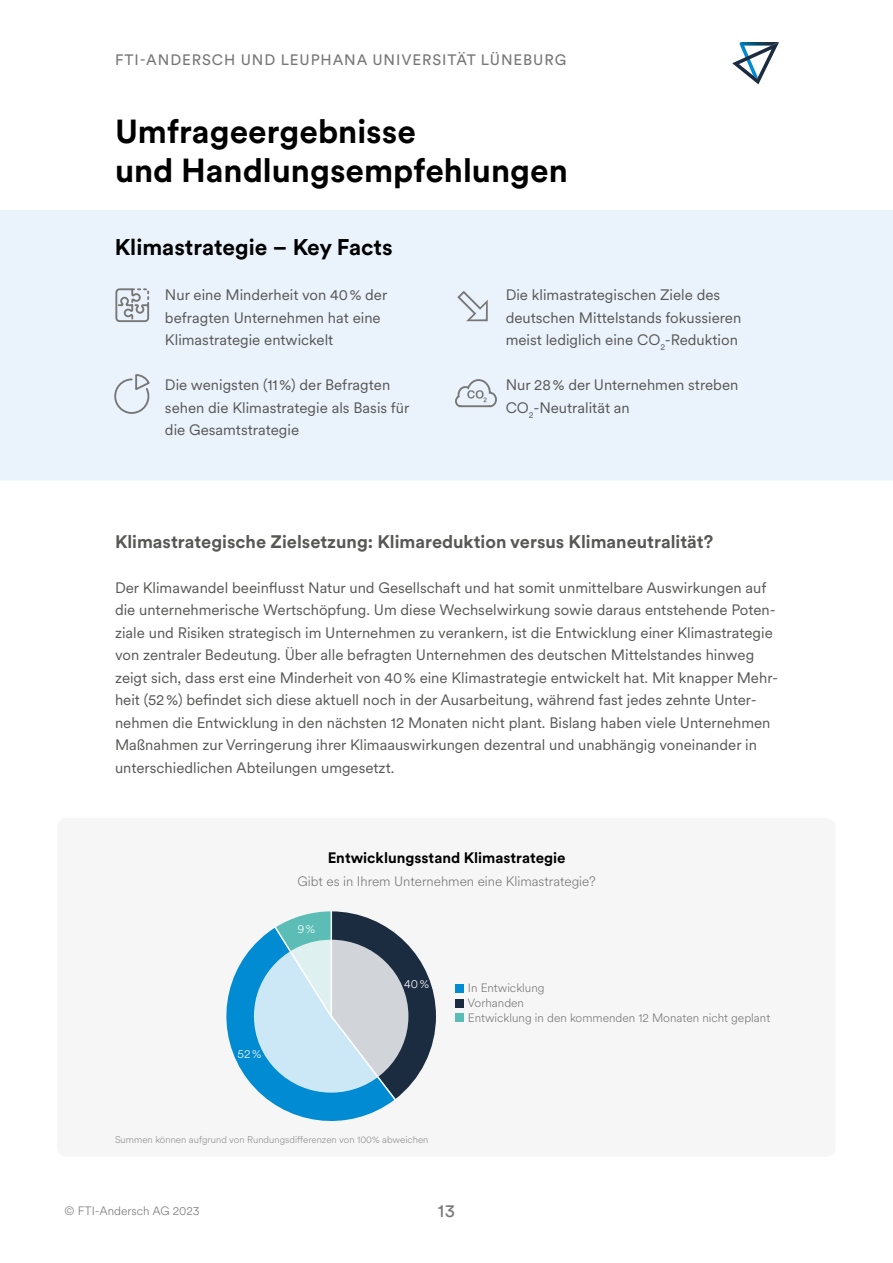
<style>
.page{position:relative;width:893px;height:1263px;background:#fff}
.page>*{position:absolute;margin:0;border:0;box-sizing:border-box;transform-origin:0 0}
.t1{font:700 33px/39.6px "Circular XX";color:#000}
.t2{font:700 22.5px "Circular XX";color:#000}
.t3{font:700 18px "Circular XX";color:#575756}
.t4{font:18px "Circular XX";color:#777}
.t5{font:15px/22.5px "Circular XX";color:#575756}
.t6{font:15px "Circular XX";letter-spacing:.06em;color:#777}
.t7{font:700 15px "Circular XX";color:#000}
.t8{font:300 13.5px "Circular XX";color:#777}
.t9{font:300 12px/15px "Circular XX";color:#777}
.t10{font:300 12px "Circular XX";color:#fff}
.t11{font:300 9.75px "Circular XX";color:#8f8e8e}
</style>
<div class="page">
<svg style="left:732px;top:42px;width:47px;height:42px"></svg>
<div style="left:57px;top:818px;width:779px;height:339px;background:#f6f6f6;border-radius:9px"></div>
<svg style="left:226px;top:911px;width:210px;height:210px"></svg>
<svg style="left:254px;top:940px;width:154px;height:152px;background:#d0e0ea"></svg>
<div style="left:0;top:210px;width:893px;height:270px;background:#eaf3fc"></div>
<div style="left:455px;top:984px;width:9px;height:9px;background:#008bd2"></div>
<div style="left:455px;top:999px;width:9px;height:8px;background:#1c2c40"></div>
<div style="left:455px;top:1013px;width:9px;height:9px;background:#5bbdb5"></div>
<svg style="left:457px;top:291px;width:31px;height:30px"></svg>
<svg style="left:454px;top:378px;width:44px;height:40px;background:#d7dfe6"></svg>
<svg style="left:114px;top:224px;width:37px;height:191px;background:#dfe7ef"></svg>
<p class="t6" style="left:115px;top:49px;width:453px">FTI-ANDERSCH UND LEUPHANA UNIVERSITÄT LÜNEBURG</p>
<h1 class="t1" style="left:115px;top:110px;width:454px">Umfrageergebnisse<br>und Handlungsempfehlungen</h1>
<h2 class="t2" style="left:115px;top:232px;width:279px">Klimastrategie – Key Facts</h2>
<p class="t5" style="left:165px;top:283px;width:224px">Nur eine Minderheit von 40% der befragten Unternehmen hat eine<br>Klimastrategie entwickelt</p>
<p class="t5" style="left:165px;top:373px;width:246px">Die wenigsten (11%) der Befragten sehen die Klimastrategie als Basis für die Gesamtstrategie</p>
<p class="t5" style="left:506px;top:283px;width:237px">Die klimastrategischen Ziele des deutschen Mittelstands fokussieren meist lediglich eine CO<sub>2</sub>-Reduktion</p>
<p class="t5" style="left:506px;top:373px;width:234px">Nur 28% der Unternehmen streben<br>CO<sub>2</sub>-Neutralität an</p>
<p class="t3" style="left:115px;top:529px;width:600px">Klimastrategische Zielsetzung: Klimareduktion versus Klimaneutralität?</p>
<p class="t5" style="left:115px;top:576px;width:665px">Der Klimawandel beeinflusst Natur und Gesellschaft und hat somit unmittelbare Auswirkungen auf die unternehmerische Wertschöpfung. Um diese Wechselwirkung sowie daraus entstehende Poten&shy;ziale und Risiken strategisch im Unternehmen zu verankern, ist die Entwicklung einer Klimastrategie von zentraler Bedeutung. Über alle befragten Unternehmen des deutschen Mittelstandes hinweg zeigt sich, dass erst eine Minderheit von 40% eine Klimastrategie entwickelt hat. Mit knapper Mehr&shy;heit (52%) befindet sich diese aktuell noch in der Ausarbeitung, während fast jedes zehnte Unter&shy;nehmen die Entwicklung in den nächsten 12 Monaten nicht plant. Bislang haben viele Unternehmen Maßnahmen zur Verringerung ihrer Klimaauswirkungen dezentral und unabhängig voneinander in unterschiedlichen Abteilungen umgesetzt.</p>
<p class="t7" style="left:328px;top:847px;width:239px">Entwicklungsstand Klimastrategie</p>
<p class="t8" style="left:298px;top:872px;width:300px">Gibt es in Ihrem Unternehmen eine Klimastrategie?</p>
<p class="t10" style="left:297px;top:921px;width:19px">9%</p>
<p class="t10" style="left:238px;top:1045px;width:25px">52%</p>
<p class="t10" style="left:404px;top:976px;width:26px">40%</p>
<p class="t9" style="left:467px;top:979px;width:304px">In Entwicklung<br>Vorhanden<br>Entwicklung in den kommenden 12 Monaten nicht geplant</p>
<p class="t11" style="left:115px;top:1133px;width:315px">Summen können aufgrund von Rundungsdifferenzen von 100% abweichen</p>
<p class="t9" style="left:65px;top:1203px;width:137px">© FTI-Andersch AG 2023</p>
<p class="t4" style="left:438px;top:1198px;width:19px">13</p>
</div>
